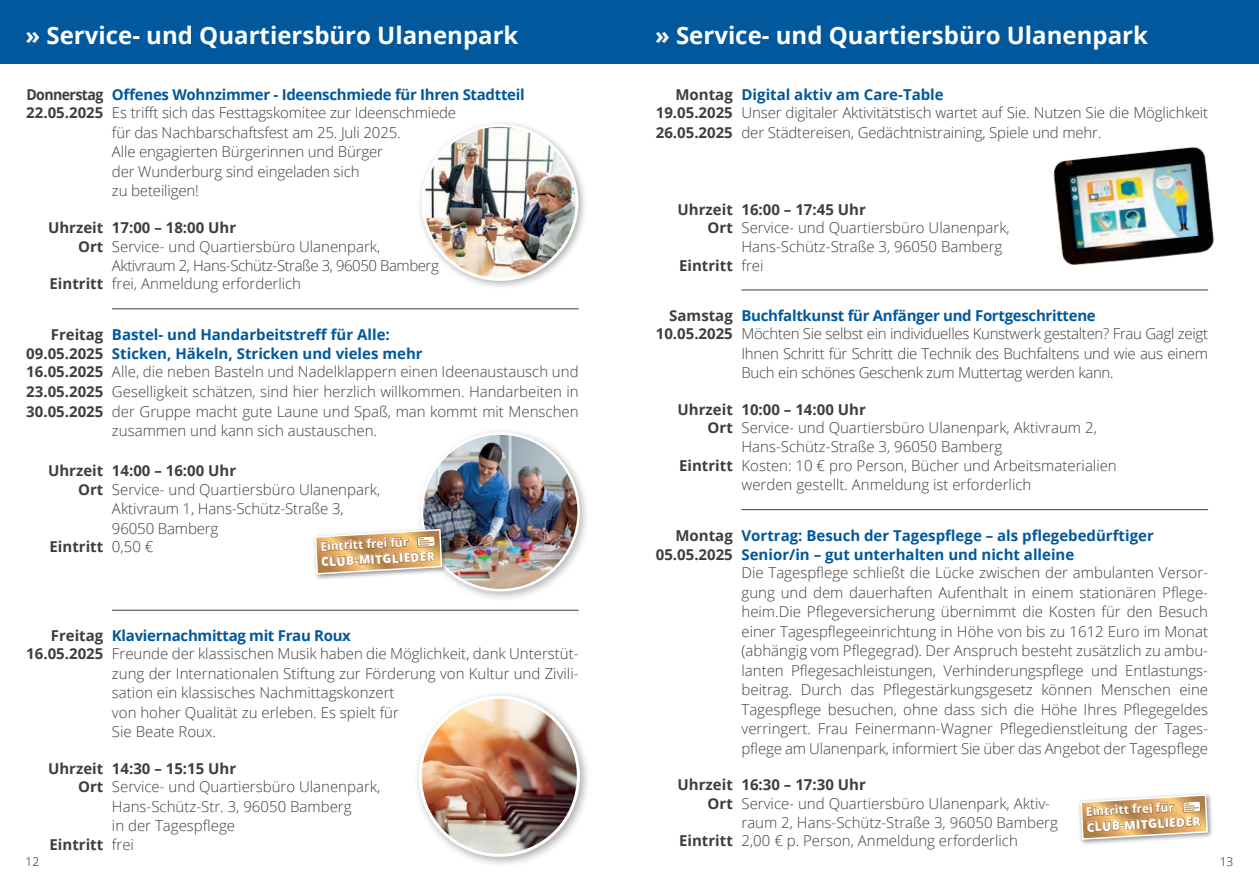
<style>
.page{position:relative;width:1259px;height:893px;background:#fff}
.page>*{position:absolute;margin:0;border:0;box-sizing:border-box;transform-origin:0 0}
.t1{font:700 24px "Open Sans";color:#fff}
.t2{font:300 15px/19.5px "Open Sans";color:#3e3e3f;text-align:justify}
.t3{font:700 15px/19.5px "Open Sans";color:#3e3e3f;text-align:right}
.t4{font:300 15px "Open Sans";letter-spacing:-.02em;color:#3e3e3f}
.t5{font:700 15px/19.5px "Open Sans";color:#01589c}
.t6{font:700 15px "Open Sans";letter-spacing:-.02em;color:#01589c}
.t7{font:300 15px "Open Sans";letter-spacing:-.03em;color:#3e3e3f}
.t8{font:700 12px "Open Sans";color:#fff}
.t9{font:800 12px "Open Sans";color:#fff}
.t10{font:300 12px "Open Sans";color:#231f20}
.s1{color:#3e3e3f}
.s2{font-weight:700}
.s3{font-weight:300}
.s4{color:#01589c}
</style>
<div class="page">
<hr style="left:112px;top:308px;width:466px;height:1px;background:#3e3e3f">
<hr style="left:112px;top:610px;width:466px;height:1px;background:#3e3e3f">
<div style="left:0;top:0;width:629px;height:64px;background:#01589c"></div>
<div style="left:416px;top:427px;width:174px;height:175px;background:#231f20;opacity:.3"></div>
<img style="left:422px;top:434px;width:156px;height:156px;border-radius:78px">
<div style="left:421px;top:432px;width:159px;height:159px;border:3px solid #fff;border-radius:50%"></div>
<div style="left:312px;top:526px;width:136px;height:54px;background:#231f20;opacity:.5"></div>
<svg style="left:314px;top:522px;width:129px;height:63px"></svg>
<div style="left:413px;top:690px;width:178px;height:178px;background:#231f20;opacity:.35"></div>
<img style="left:420px;top:697px;width:158px;height:158px;border-radius:79px">
<div style="left:419px;top:696px;width:161px;height:161px;border:3px solid #fff;border-radius:50%"></div>
<div style="left:417px;top:119px;width:170px;height:171px;background:#231f20;opacity:.35"></div>
<img style="left:423px;top:125px;width:153px;height:154px">
<div style="left:421px;top:124px;width:157px;height:157px;border:3px solid #fff;border-radius:50%"></div>
<div style="left:629px;top:0;width:630px;height:64px;background:#01589c"></div>
<hr style="left:741px;top:290px;width:467px;height:1px;background:#3e3e3f">
<hr style="left:741px;top:509px;width:467px;height:1px;background:#3e3e3f">
<img style="left:1053px;top:147px;width:161px;height:119px">
<div style="left:1077px;top:791px;width:136px;height:54px;background:#231f20;opacity:.5"></div>
<svg style="left:1079px;top:791px;width:129px;height:54px"></svg>
<h1 class="t1" style="left:26px;top:18px;width:494px">» Service- und Quartiersbüro Ulanenpark</h1>
<p class="t6" style="left:26px;top:84px;width:500px"><span class="s1">Donnerstag</span> Offenes Wohnzimmer - Ideenschmiede für Ihren Stadtteil</p>
<p class="t2" style="left:26px;top:103px;width:431px"><span class="s2">22.05.2025</span> Es trifft sich das Festtagskomitee zur Ideenschmiede</p>
<p class="t2" style="left:112px;top:122px;width:290px">für das Nachbarschaftsfest am 25. Juli 2025.</p>
<p class="t2" style="left:112px;top:142px;width:273px">Alle engagierten Bürgerinnen und Bürger</p>
<p class="t2" style="left:112px;top:161px;width:249px">der Wunderburg sind eingeladen sich</p>
<p class="t2" style="left:112px;top:181px;width:88px">zu beteiligen!</p>
<p class="t3" style="left:48px;top:217px;width:190px">Uhrzeit 17:00 – 18:00 Uhr</p>
<p class="t2" style="left:78px;top:236px;width:304px"><span class="s2">Ort</span> Service- und Quartiersbüro Ulanenpark,</p>
<p class="t7" style="left:112px;top:255px;width:328px">Aktivraum 2, Hans-Schütz-Straße 3, 96050 Bamberg</p>
<p class="t2" style="left:50px;top:274px;width:253px"><span class="s2">Eintritt</span> frei, Anmeldung erforderlich</p>
<p class="t3" style="left:26px;top:324px;width:79px">Freitag<br>09.05.2025</p>
<p class="t5" style="left:112px;top:324px;width:312px">Bastel- und Handarbeitstreff für Alle:<br>Sticken, Häkeln, Stricken und vieles mehr</p>
<p class="t3" style="left:26px;top:362px;width:79px;text-align:justify">16.05.2025<br>23.05.2025<br>30.05.2025</p>
<p class="t2" style="left:112px;top:362px;width:468px">Alle, die neben Basteln und Nadelklappern einen Ideenaustausch und Geselligkeit schätzen, sind hier herzlich willkommen. Handarbeiten in der Gruppe macht gute Laune und Spaß, man kommt mit Menschen zusammen und kann sich austauschen.</p>
<p class="t3" style="left:48px;top:461px;width:190px">Uhrzeit 14:00 – 16:00 Uhr</p>
<p class="t2" style="left:78px;top:479px;width:304px"><span class="s2">Ort</span> Service- und Quartiersbüro Ulanenpark,</p>
<p class="t2" style="left:112px;top:498px;width:233px">Aktivraum 1, Hans-Schütz-Straße 3,</p>
<p class="t2" style="left:112px;top:518px;width:108px">96050 Bamberg</p>
<p class="t3" style="left:50px;top:536px;width:105px">Eintritt <span class="s3">0,50 €</span></p>
<p class="t8" style="left:320px;top:538px;width:90px;rotate:-3deg">Eintritt frei für</p>
<p class="t9" style="left:321px;top:553px;width:115px;rotate:-3deg">CLUB-MITGLIEDER</p>
<p class="t6" style="left:51px;top:625px;width:302px"><span class="s1">Freitag</span> Klaviernachmittag mit Frau Roux</p>
<p class="t2" style="left:26px;top:644px;width:554px"><span class="s2">16.05.2025</span> Freunde der klassischen Musik haben die Möglichkeit, dank Unterstüt-</p>
<p class="t2" style="left:112px;top:663px;width:468px">zung der Internationalen Stiftung zur Förderung von Kultur und Zivili-</p>
<p class="t2" style="left:112px;top:683px;width:284px">sation ein klassisches Nachmittagskonzert</p>
<p class="t2" style="left:112px;top:702px;width:288px">von hoher Qualität zu erleben. Es spielt für</p>
<p class="t2" style="left:112px;top:722px;width:106px">Sie Beate Roux.</p>
<p class="t3" style="left:48px;top:758px;width:190px">Uhrzeit 14:30 – 15:15 Uhr</p>
<p class="t2" style="left:78px;top:777px;width:304px"><span class="s2">Ort</span> Service- und Quartiersbüro Ulanenpark,</p>
<p class="t2" style="left:112px;top:796px;width:241px">Hans-Schütz-Str. 3, 96050 Bamberg</p>
<p class="t2" style="left:112px;top:816px;width:125px">in der Tagespflege</p>
<p class="t3" style="left:50px;top:834px;width:86px">Eintritt <span class="s3">frei</span></p>
<h1 class="t1" style="left:655px;top:18px;width:494px">» Service- und Quartiersbüro Ulanenpark</h1>
<p class="t3" style="left:656px;top:85px;width:289px;line-height:18.9px;text-align:left;text-indent:20px">Montag <span class="s4">Digital aktiv am Care-Table<br></span>19.05.2025<br>26.05.2025</p>
<p class="t2" style="left:741px;top:103px;width:468px">Unser digitaler Aktivitätstisch wartet auf Sie. Nutzen Sie die Möglichkeit der Städtereisen, Gedächtnistraining, Spiele und mehr.</p>
<p class="t3" style="left:677px;top:199px;width:190px">Uhrzeit 16:00 – 17:45 Uhr</p>
<p class="t2" style="left:707px;top:217px;width:304px"><span class="s2">Ort</span> Service- und Quartiersbüro Ulanenpark,</p>
<p class="t2" style="left:741px;top:237px;width:262px">Hans-Schütz-Straße 3, 96050 Bamberg</p>
<p class="t3" style="left:679px;top:255px;width:86px">Eintritt <span class="s3">frei</span></p>
<p class="t6" style="left:669px;top:305px;width:428px"><span class="s1">Samstag</span> Buchfaltkunst für Anfänger und Fortgeschrittene</p>
<p class="t4" style="left:656px;top:323px;width:554px"><span class="s2">10.05.2025</span> Möchten Sie selbst ein individuelles Kunstwerk gestalten? Frau Gagl zeigt</p>
<p class="t4" style="left:741px;top:343px;width:468px">Ihnen Schritt für Schritt die Technik des Buchfaltens und wie aus einem</p>
<p class="t4" style="left:741px;top:362px;width:374px">Buch ein schönes Geschenk zum Muttertag werden kann.</p>
<p class="t3" style="left:677px;top:399px;width:190px">Uhrzeit 10:00 – 14:00 Uhr</p>
<p class="t2" style="left:707px;top:417px;width:391px"><span class="s2">Ort</span> Service- und Quartiersbüro Ulanenpark, Aktivraum 2,</p>
<p class="t2" style="left:741px;top:437px;width:262px">Hans-Schütz-Straße 3, 96050 Bamberg</p>
<p class="t2" style="left:679px;top:455px;width:439px"><span class="s2">Eintritt</span> Kosten: 10 € pro Person, Bücher und Arbeitsmaterialien</p>
<p class="t2" style="left:741px;top:475px;width:291px">werden gestellt. Anmeldung ist erforderlich</p>
<p class="t3" style="left:656px;top:525px;width:79px">Montag<br>05.05.2025</p>
<p class="t5" style="left:741px;top:525px;width:414px">Vortrag: Besuch der Tagespflege – als pflegebedürftiger<br>Senior/in – gut unterhalten und nicht alleine</p>
<p class="t2" style="left:741px;top:563px;width:468px">Die Tagespflege schließt die Lücke zwischen der ambulanten Versor&shy;gung und dem dauerhaften Aufenthalt in einem stationären Pflege&shy;heim.Die Pflegeversicherung übernimmt die Kosten für den Besuch einer Tagespflegeeinrichtung in Höhe von bis zu 1612 Euro im Monat (abhängig vom Pflegegrad). Der Anspruch besteht zusätzlich zu ambu&shy;lanten Pflegesachleistungen, Verhinderungspflege und Entlastungs&shy;beitrag. Durch das Pflegestärkungsgesetz können Menschen eine Tagespflege besuchen, ohne dass sich die Höhe Ihres Pflegegeldes verringert. Frau Feinermann-Wagner Pflegedienstleitung der Tages&shy;pflege am Ulanenpark, informiert Sie über das Angebot der Tagespflege</p>
<p class="t3" style="left:677px;top:775px;width:190px">Uhrzeit 16:30 – 17:30 Uhr</p>
<p class="t2" style="left:707px;top:793px;width:344px"><span class="s2">Ort</span> Service- und Quartiersbüro Ulanenpark, Aktiv-</p>
<p class="t2" style="left:741px;top:813px;width:318px">raum 2, Hans-Schütz-Straße 3, 96050 Bamberg</p>
<p class="t2" style="left:679px;top:831px;width:340px"><span class="s2">Eintritt</span> 2,00 € p. Person, Anmeldung erforderlich</p>
<p class="t8" style="left:1085px;top:803px;width:90px;rotate:-3deg">Eintritt frei für</p>
<p class="t9" style="left:1086px;top:818px;width:115px;rotate:-3deg">CLUB-MITGLIEDER</p>
<p class="t10" style="left:26px;top:853px;width:15px">12</p>
<p class="t10" style="left:1219px;top:853px;width:15px">13</p>
</div>
